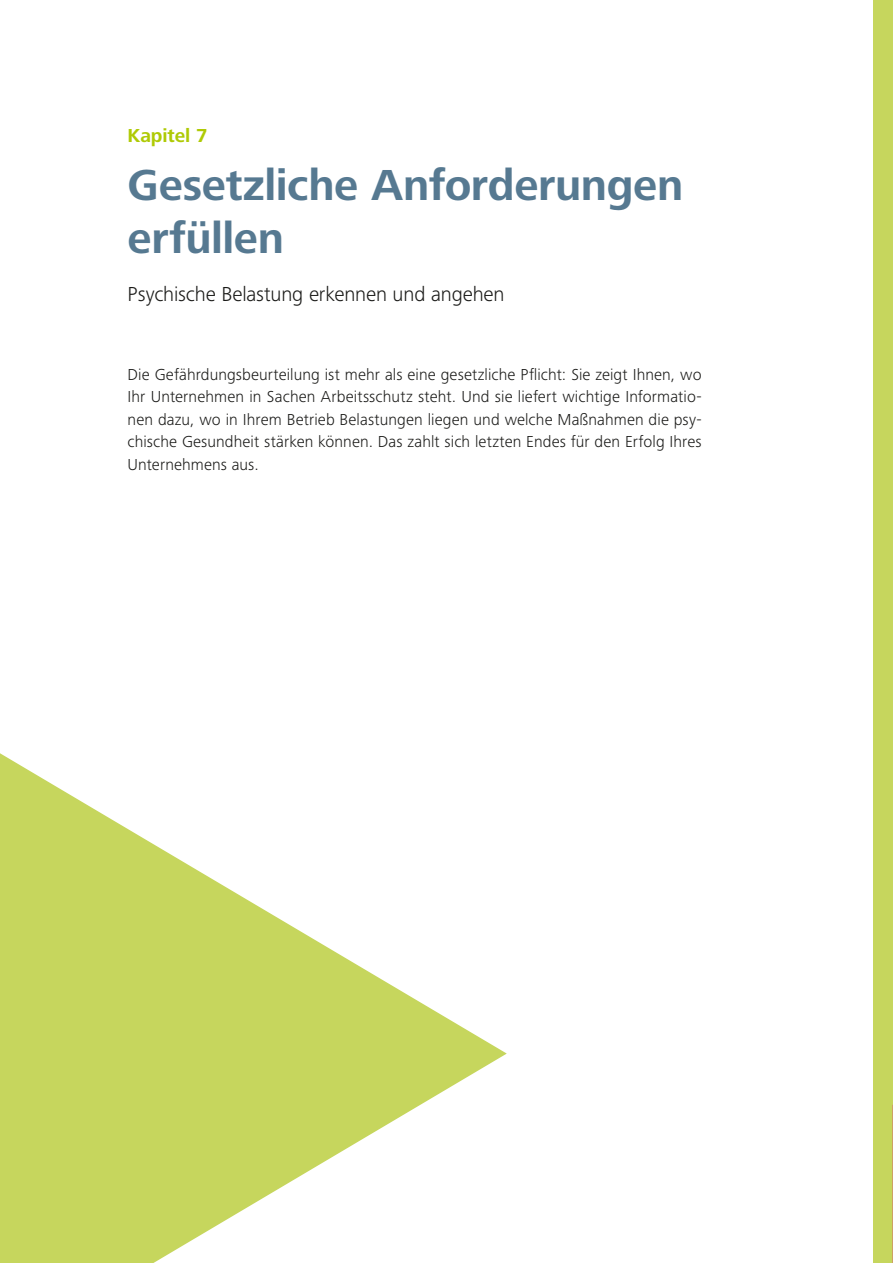
<style>
.page{position:relative;width:893px;height:1263px;background:#fff}
.page>*{position:absolute;margin:0;border:0;box-sizing:border-box;transform-origin:0 0}
.t1{font:700 45px/52.5px "Frutiger Next Pro";letter-spacing:-.01em;color:#567991}
.t2{font:300 21px "Frutiger Next Pro";letter-spacing:-.005em;color:#1a1a18}
.t3{font:700 19.5px "Frutiger Next Pro";letter-spacing:-.005em;color:#afca05}
.t4{font:300 16.5px/22.5px "Frutiger Next Pro";letter-spacing:.01em;color:#1a1a18;text-align:justify}
</style>
<div class="page">
<svg style="left:0;top:753px;width:507px;height:510px"></svg>
<div style="left:874px;top:0;width:19px;height:1263px;background:#c6d65d"></div>
<svg style="left:892px;top:1105px;width:1px;height:158px"></svg>
<p class="t3" style="left:128px;top:124px;width:81px">Kapitel 7</p>
<h1 class="t1" style="left:128px;top:159px;width:557px">Gesetzliche Anforderungen erfüllen</h1>
<p class="t2" style="left:128px;top:282px;width:378px">Psychische Belastung erkennen und angehen</p>
<p class="t4" style="left:128px;top:363px;width:576px">Die Gefährdungsbeurteilung ist mehr als eine gesetzliche Pflicht: Sie zeigt Ihnen, wo Ihr Unternehmen in Sachen Arbeitsschutz steht. Und sie liefert wichtige Informatio&shy;nen dazu, wo in Ihrem Betrieb Belastungen liegen und welche Maßnahmen die psy&shy;chische Gesundheit stärken können. Das zahlt sich letzten Endes für den Erfolg Ihres Unternehmens aus.</p>
</div>
